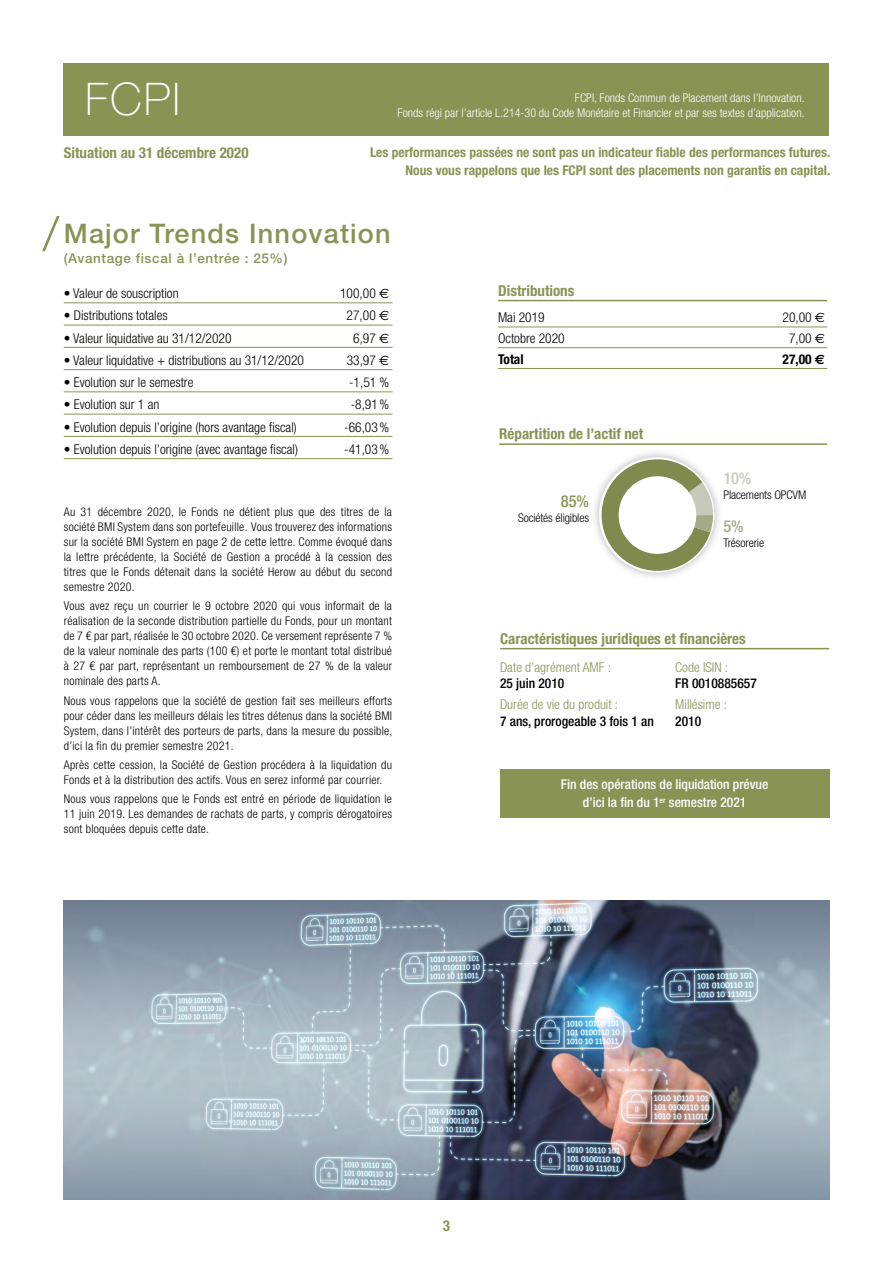
<style>
.page{position:relative;width:893px;height:1263px;background:#fff}
.page>*{position:absolute;margin:0;border:0;box-sizing:border-box;transform-origin:0 0}
.t1{font:100 45px "Helvetica Neue LT Std";color:#fff}
.t2{font:500 27px "Helvetica Neue LT Std";letter-spacing:.045em;color:#899354}
.t3{font:500 condensed 16.5px "Helvetica Neue LT Std";color:#899354}
.t4{font:500 condensed 16.5px "Helvetica Neue LT Std";color:#c6cab9}
.t5{font:500 condensed 16.5px "Helvetica Neue LT Std";color:#a5a985}
.t6{font:700 condensed 15px "Helvetica Neue LT Std";color:#899354}
.t7{font:300 condensed 13.5px "Helvetica Neue LT Std";color:#000}
.t8{font:700 condensed 13.5px/18px "Helvetica Neue LT Std";color:#899354;text-align:right}
.t9{font:500 condensed 13.5px/18px "Helvetica Neue LT Std";color:#fff;text-align:center}
.t10{font:300 condensed 13.5px "Helvetica Neue LT Std";color:#899354}
.t11{font:500 condensed 13.5px "Helvetica Neue LT Std";color:#000}
.t12{font:500 13.5px "Helvetica Neue LT Std";letter-spacing:.045em;color:#899354}
.t13{font:700 condensed 13.5px "Helvetica Neue LT Std";color:#000}
.t14{font:300 condensed 12px/15px "Helvetica Neue LT Std";letter-spacing:.02em;color:#000;text-align:justify}
.t15{font:300 condensed 12px/15px "Helvetica Neue LT Std";color:#fff;text-align:right}
.t16{font:300 condensed 12px "Helvetica Neue LT Std";letter-spacing:-.01em;color:#000}
.s1{font-family:"Euro Sans Std";font-weight:400;font-stretch:normal}
.s2{font-family:"Euro Sans Std";font-stretch:normal}
</style>
<div class="page">
<div style="left:64px;top:64px;width:765px;height:72px;background:#899354"></div>
<svg style="left:42px;top:216px;width:18px;height:35px"></svg>
<hr style="left:64px;top:302px;width:328px;height:1px;background:#899354">
<hr style="left:64px;top:325px;width:328px;height:1px;background:#899354">
<hr style="left:64px;top:347px;width:328px;height:1px;background:#899354">
<hr style="left:64px;top:369px;width:328px;height:1px;background:#899354">
<hr style="left:64px;top:391px;width:328px;height:1px;background:#899354">
<hr style="left:64px;top:414px;width:328px;height:1px;background:#899354">
<hr style="left:64px;top:436px;width:328px;height:1px;background:#899354">
<hr style="left:64px;top:458px;width:328px;height:1px;background:#899354">
<hr style="left:499px;top:443px;width:328px;height:2px;background:#899354">
<hr style="left:500px;top:648px;width:329px;height:1px;background:#899354">
<div style="left:500px;top:769px;width:329px;height:49px;background:#899354"></div>
<hr style="left:498px;top:300px;width:329px;height:1px;background:#899354">
<hr style="left:498px;top:327px;width:329px;height:1px;background:#899354">
<hr style="left:498px;top:347px;width:329px;height:1px;background:#899354">
<hr style="left:498px;top:368px;width:329px;height:1px;background:#899354">
<svg style="left:594px;top:452px;width:125px;height:125px"></svg>
<div style="left:619px;top:476px;width:77px;height:78px;background:#fff;border-radius:50%"></div>
<img style="left:64px;top:900px;width:765px;height:299px">
<h1 class="t1" style="left:85px;top:74px;width:97px">FCPI</h1>
<p class="t15" style="left:398px;top:90px;width:408px">FCPI, Fonds Commun de Placement dans l’Innovation.<br>Fonds régi par l’article L.214-30 du Code Monétaire et Financier et par ses textes d’application.</p>
<p class="t8" style="left:370px;top:143px;width:462px">Les performances passées ne sont pas un indicateur fiable des performances futures.<br>Nous vous rappelons que les FCPI sont des placements non garantis en capital.</p>
<p class="t6" style="left:64px;top:144px;width:186px">Situation au 31 décembre 2020</p>
<h2 class="t2" style="left:64px;top:217px;width:328px">Major Trends Innovation</h2>
<p class="t12" style="left:64px;top:250px;width:225px">(Avantage fiscal à l’entrée : 25%)</p>
<p class="t7" style="left:64px;top:286px;width:116px">• Valeur de souscription</p>
<p class="t7" style="left:340px;top:286px;width:51px">100,00 <span class="s1">€</span></p>
<p class="t7" style="left:64px;top:308px;width:105px">• Distributions totales</p>
<p class="t7" style="left:347px;top:308px;width:44px">27,00 <span class="s1">€</span></p>
<p class="t7" style="left:64px;top:330px;width:169px">• Valeur liquidative au 31/12/2020</p>
<p class="t7" style="left:353px;top:330px;width:38px">6,97 <span class="s1">€</span></p>
<p class="t7" style="left:64px;top:352px;width:242px">• Valeur liquidative + distributions au 31/12/2020</p>
<p class="t7" style="left:347px;top:352px;width:44px">33,97 <span class="s1">€</span></p>
<p class="t7" style="left:64px;top:375px;width:131px">• Evolution sur le semestre</p>
<p class="t7" style="left:349px;top:375px;width:42px">-1,51 %</p>
<p class="t7" style="left:64px;top:397px;width:97px">• Evolution sur 1 an</p>
<p class="t7" style="left:351px;top:397px;width:40px">-8,91%</p>
<p class="t7" style="left:64px;top:419px;width:235px">• Evolution depuis l’origine (hors avantage fiscal)</p>
<p class="t7" style="left:344px;top:419px;width:47px">-66,03%</p>
<p class="t7" style="left:64px;top:441px;width:236px">• Evolution depuis l’origine (avec avantage fiscal)</p>
<p class="t7" style="left:344px;top:441px;width:47px">-41,03%</p>
<p class="t14" style="left:64px;top:504px;width:330px">Au 31 décembre 2020, le Fonds ne détient plus que des titres de la société BMI System dans son portefeuille. Vous trouverez des informations sur la société BMI System en page 2 de cette lettre. Comme évoqué dans la lettre précédente, la Société de Gestion a procédé à la cession des titres que le Fonds détenait dans la société Herow au début du second semestre 2020.</p>
<p class="t14" style="left:64px;top:598px;width:330px">Vous avez reçu un courrier le 9 octobre 2020 qui vous informait de la réalisation de la seconde distribution partielle du Fonds, pour un montant de 7 € par part, réalisée le 30 octobre 2020. Ce versement représente 7 % de la valeur nominale des parts (100 €) et porte le montant total distribué à 27 € par part, représentant un remboursement de 27 % de la valeur nominale des parts A.</p>
<p class="t14" style="left:64px;top:693px;width:330px">Nous vous rappelons que la société de gestion fait ses meilleurs efforts pour céder dans les meilleurs délais les titres détenus dans la société BMI System, dans l’intérêt des porteurs de parts, dans la mesure du possible, d’ici la fin du premier semestre 2021.</p>
<p class="t14" style="left:64px;top:757px;width:330px">Après cette cession, la Société de Gestion procédera à la liquidation du<br>Fonds et à la distribution des actifs. Vous en serez informé par courrier.</p>
<p class="t14" style="left:64px;top:791px;width:330px">Nous vous rappelons que le Fonds est entré en période de liquidation le 11 juin 2019. Les demandes de rachats de parts, y compris dérogatoires sont bloquées depuis cette date.</p>
<p class="t6" style="left:498px;top:281px;width:78px">Distributions</p>
<p class="t7" style="left:498px;top:310px;width:48px">Mai 2019</p>
<p class="t7" style="left:782px;top:310px;width:44px">20,00 <span class="s1">€</span></p>
<p class="t7" style="left:498px;top:331px;width:68px">Octobre 2020</p>
<p class="t7" style="left:789px;top:331px;width:38px">7,00 <span class="s1">€</span></p>
<p class="t13" style="left:498px;top:351px;width:27px">Total</p>
<p class="t13" style="left:782px;top:351px;width:44px">27,00 <span class="s2">€</span></p>
<p class="t6" style="left:499px;top:425px;width:146px">Répartition de l’actif net</p>
<h3 class="t3" style="left:561px;top:491px;width:30px">85%</h3>
<p class="t16" style="left:518px;top:511px;width:72px">Sociétés éligibles</p>
<h3 class="t4" style="left:723px;top:468px;width:30px">10%</h3>
<p class="t16" style="left:723px;top:488px;width:84px">Placements OPCVM</p>
<h3 class="t5" style="left:723px;top:517px;width:22px">5%</h3>
<p class="t16" style="left:723px;top:536px;width:42px">Trésorerie</p>
<p class="t6" style="left:500px;top:629px;width:247px">Caractéristiques juridiques et financières</p>
<p class="t10" style="left:500px;top:659px;width:112px">Date d’agrément AMF :</p>
<p class="t11" style="left:500px;top:676px;width:66px">25 juin 2010</p>
<p class="t10" style="left:500px;top:697px;width:120px">Durée de vie du produit :</p>
<p class="t11" style="left:500px;top:713px;width:155px">7 ans, prorogeable 3 fois 1 an</p>
<p class="t10" style="left:675px;top:659px;width:54px">Code ISIN :</p>
<p class="t11" style="left:675px;top:676px;width:83px">FR 0010885657</p>
<p class="t10" style="left:675px;top:697px;width:53px">Millésime :</p>
<p class="t11" style="left:675px;top:713px;width:27px">2010</p>
<p class="t9" style="left:561px;top:775px;width:209px">Fin des opérations de liquidation prévue d’ici la fin du 1<sup>er</sup> semestre 2021</p>
<p class="t6" style="left:443px;top:1217px;width:9px">3</p>
</div>
